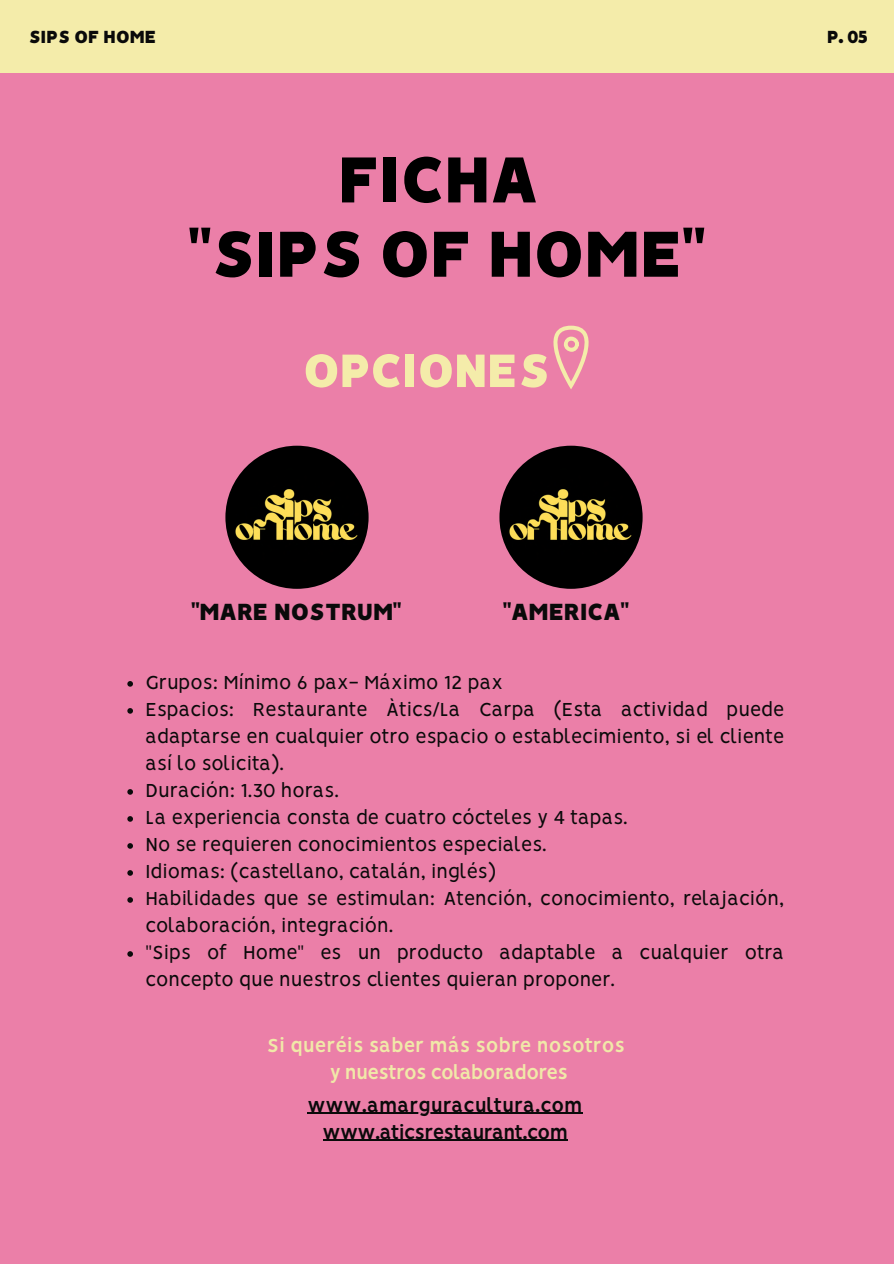
<style>
.page{position:relative;width:894px;height:1264px;background:#fff}
.page>*{position:absolute;margin:0;border:0;box-sizing:border-box;transform-origin:0 0}
.t1{font:900 73.35px/74.2px "Vision";letter-spacing:-.03em;color:#000;text-align:center}
.t2{font:900 52.95px "Vision";letter-spacing:-.03em;color:#f4ecaa}
.t3{font:900 26.4px "Vision";letter-spacing:-.03em;color:#0a0a0a}
.t4{font:21.3px/27px "Vision";color:#0a0a0a}
.t5{font:700 21.3px/27px "Vision";color:#f1e9a8;text-align:center}
.t6{font:700 21.3px/27px "Vision";letter-spacing:-.015em;color:#0a0a0a;text-align:center}
.t7{font:900 19.8px "Vision";letter-spacing:-.03em;color:#0a0a0a}
</style>
<div class="page">
<div style="left:0;top:0;width:893px;height:1263px;background:#eb7fa8"></div>
<div style="left:0;top:0;width:893px;height:72px;background:#f4ecaa"></div>
<svg style="left:127px;top:681px;width:6px;height:5px"></svg>
<svg style="left:127px;top:708px;width:6px;height:5px"></svg>
<svg style="left:127px;top:789px;width:6px;height:5px"></svg>
<svg style="left:127px;top:816px;width:6px;height:5px"></svg>
<svg style="left:127px;top:843px;width:6px;height:5px"></svg>
<svg style="left:127px;top:870px;width:6px;height:5px"></svg>
<svg style="left:127px;top:897px;width:6px;height:5px"></svg>
<svg style="left:127px;top:951px;width:6px;height:5px"></svg>
<hr style="left:307px;top:1112px;width:275px;height:1px;background:#0a0a0a">
<hr style="left:322px;top:1139px;width:245px;height:1px;background:#0a0a0a">
<svg style="left:553px;top:326px;width:35px;height:63px"></svg>
<svg style="left:225px;top:445px;width:143px;height:144px"></svg>
<div style="left:227px;top:447px;width:139px;height:140px;background:#000;border-radius:50%"></div>
<img style="left:231px;top:451px;width:132px;height:132px;border-radius:50%">
<svg style="left:499px;top:445px;width:143px;height:144px"></svg>
<div style="left:501px;top:447px;width:139px;height:140px;background:#000;border-radius:50%"></div>
<img style="left:504px;top:451px;width:133px;height:132px;border-radius:50%">
<h4 class="t7" style="left:29px;top:28px;width:129px">SIPS OF HOME</h4>
<p class="t7" style="left:826px;top:28px;width:43px">P. 05</p>
<p class="t1" style="left:188px;top:147px;width:519px">FICHA<br>"SIPS OF HOME"</p>
<h4 class="t2" style="left:302px;top:347px;width:249px">OPCIONES</h4>
<h1 class="t3" style="left:191px;top:600px;width:212px">"MARE NOSTRUM"</h1>
<p class="t3" style="left:502px;top:600px;width:128px">"AMERICA"</p>
<h2 class="t4" style="left:145px;top:670px;width:359px">Grupos: Mínimo 6 pax- Máximo 12 pax</h2>
<p class="t4" style="left:145px;top:697px;width:640px;text-align:justify">Espacios: Restaurante Àtics/La Carpa (Esta actividad puede adaptarse en cualquier otro espacio o establecimiento, si el cliente así lo solicita).</p>
<p class="t4" style="left:145px;top:778px;width:195px">Duración: 1.30 horas.</p>
<h3 class="t4" style="left:145px;top:805px;width:483px">La experiencia consta de cuatro cócteles y 4 tapas.</h3>
<h3 class="t4" style="left:145px;top:832px;width:402px">No se requieren conocimientos especiales.</h3>
<p class="t4" style="left:145px;top:859px;width:352px">Idiomas: (castellano, catalán, inglés)</p>
<p class="t4" style="left:145px;top:886px;width:640px">Habilidades que se estimulan: Atención, conocimiento, relajación, colaboración, integración.</p>
<p class="t4" style="left:145px;top:940px;width:640px">"Sips of Home" es un producto adaptable a cualquier otra concepto que nuestros clientes quieran proponer.</p>
<p class="t5" style="left:267px;top:1032px;width:359px">Si queréis saber más sobre nosotros y nuestros colaboradores</p>
<p class="t6" style="left:307px;top:1092px;width:276px">www.amarguracultura.com www.aticsrestaurant.com</p>
</div>
